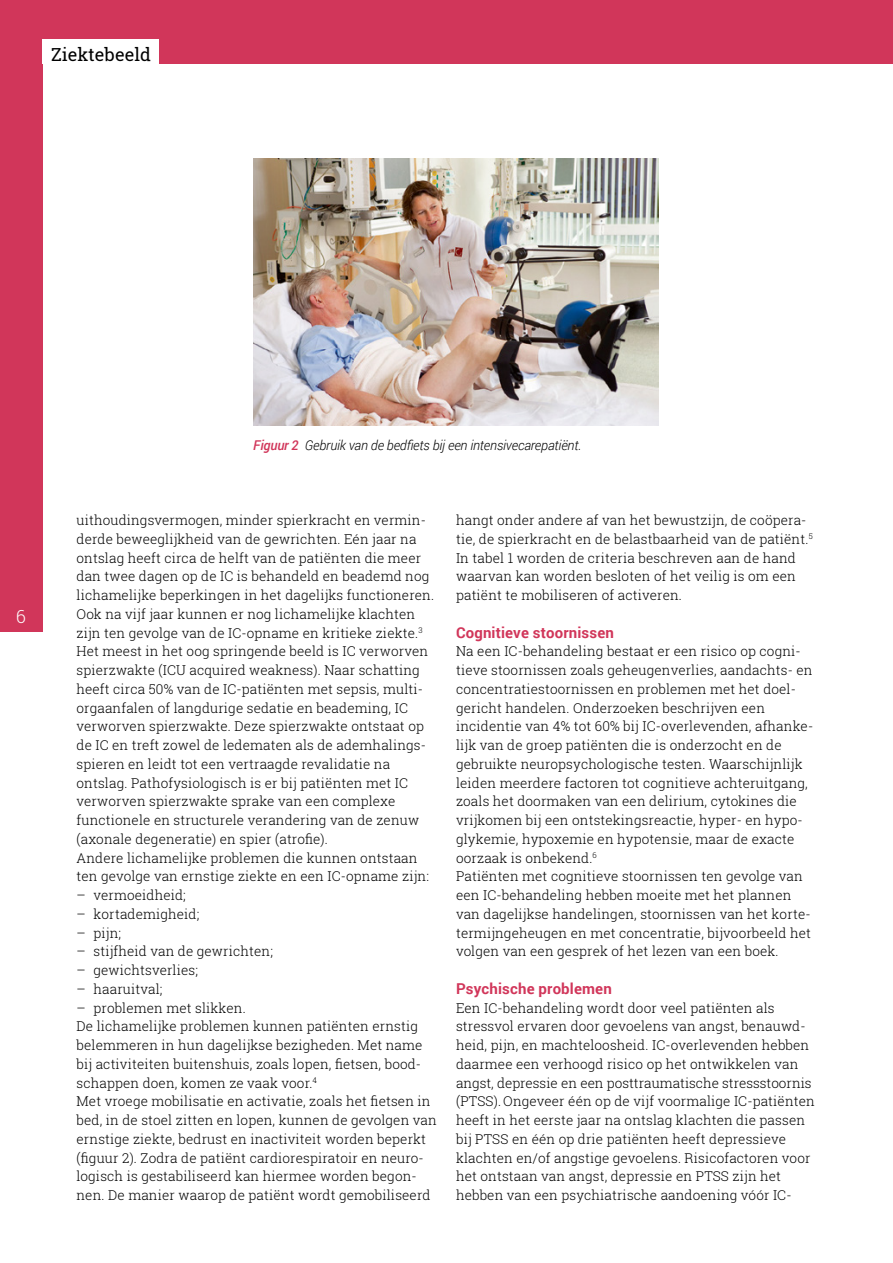
<style>
.page{position:relative;width:893px;height:1263px;background:#fff}
.page>*{position:absolute;margin:0;border:0;box-sizing:border-box;transform-origin:0 0}
.t1{font:18px "Roboto Slab";color:#000}
.t2{font:300 18px "Roboto Slab";color:#fff}
.t3{font:700 15px "Roboto";letter-spacing:.01em;color:#d1365a}
.t4{font:300 13.5px/18.8px "Roboto Slab";letter-spacing:.01em;color:#000}
.t5{font:italic 300 13.5px "Roboto";letter-spacing:-.01em;color:#000}
.s1{font-weight:500;color:#d1365a}
</style>
<div class="page">
<img style="left:253px;top:159px;width:406px;height:267px">
<div style="left:0;top:0;width:893px;height:64px;background:#d1365a"></div>
<div style="left:0;top:0;width:43px;height:631px;background:#d1365a"></div>
<div style="left:43px;top:39px;width:116px;height:25px;background:#fff"></div>
<h1 class="t1" style="left:51px;top:42px;width:101px">Ziektebeeld</h1>
<h1 class="t2" style="left:16px;top:604px;width:11px">6</h1>
<p class="t5" style="left:253px;top:436px;width:330px"><span class="s1">Figuur 2</span> Gebruik van de bedfiets bij een intensivecarepatiënt.</p>
<p class="t4" style="left:77px;top:510px;width:359px">uithoudingsvermogen, minder spierkracht en vermin&shy;derde beweeglijkheid van de gewrichten. Eén jaar na ontslag heeft circa de helft van de patiënten die meer dan twee dagen op de IC is behandeld en beademd nog lichamelijke beperkingen in het dagelijks functioneren.<br>Ook na vijf jaar kunnen er nog lichamelijke klachten zijn ten gevolge van de IC-opname en kritieke ziekte.<sup>3<br></sup>Het meest in het oog springende beeld is IC verworven spierzwakte (ICU acquired weakness). Naar schatting heeft circa 50% van de IC-patiënten met sepsis, multi&shy;orgaanfalen of langdurige sedatie en beademing, IC verworven spierzwakte. Deze spierzwakte ontstaat op de IC en treft zowel de ledematen als de ademhalings&shy;spieren en leidt tot een vertraagde revalidatie na ontslag. Pathofysiologisch is er bij patiënten met IC verworven spierzwakte sprake van een complexe functionele en structurele verandering van de zenuw (axonale degeneratie) en spier (atrofie).<br>Andere lichamelijke problemen die kunnen ontstaan ten gevolge van ernstige ziekte en een IC-opname zijn:</p>
<p class="t4" style="left:77px;top:885px;width:111px">– vermoeidheid;</p>
<p class="t4" style="left:77px;top:904px;width:124px">– kortademigheid;</p>
<p class="t4" style="left:77px;top:923px;width:46px">– pijn;</p>
<p class="t4" style="left:77px;top:942px;width:198px">– stijfheid van de gewrichten;</p>
<p class="t4" style="left:77px;top:960px;width:123px">– gewichtsverlies;</p>
<p class="t4" style="left:77px;top:979px;width:87px">– haaruitval;</p>
<p class="t4" style="left:77px;top:998px;width:362px">– problemen met slikken.<br>De lichamelijke problemen kunnen patiënten ernstig belemmeren in hun dagelijkse bezigheden. Met name bij activiteiten buitenshuis, zoals lopen, fietsen, bood&shy;schappen doen, komen ze vaak voor.<sup>4<br></sup>Met vroege mobilisatie en activatie, zoals het fietsen in bed, in de stoel zitten en lopen, kunnen de gevolgen van ernstige ziekte, bedrust en inactiviteit worden beperkt (figuur 2). Zodra de patiënt cardiorespiratoir en neuro&shy;logisch is gestabiliseerd kan hiermee worden begon&shy;nen. De manier waarop de patiënt wordt gemobiliseerd</p>
<p class="t4" style="left:456px;top:510px;width:358px">hangt onder andere af van het bewustzijn, de coöpera&shy;tie, de spierkracht en de belastbaarheid van de patiënt.<sup>5<br></sup>In tabel 1 worden de criteria beschreven aan de hand waarvan kan worden besloten of het veilig is om een patiënt te mobiliseren of activeren.</p>
<p class="t3" style="left:456px;top:622px;width:159px">Cognitieve stoornissen</p>
<p class="t4" style="left:456px;top:642px;width:359px">Na een IC-behandeling bestaat er een risico op cogni&shy;tieve stoornissen zoals geheugenverlies, aandachts- en concentratiestoornissen en problemen met het doel&shy;gericht handelen. Onderzoeken beschrijven een incidentie van 4% tot 60% bij IC-overlevenden, afhanke&shy;lijk van de groep patiënten die is onderzocht en de gebruikte neuropsychologische testen. Waarschijnlijk leiden meerdere factoren tot cognitieve achteruitgang, zoals het doormaken van een delirium, cytokines die vrijkomen bij een ontstekingsreactie, hyper- en hypo&shy;glykemie, hypoxemie en hypotensie, maar de exacte oorzaak is onbekend.<sup>6<br></sup>Patiënten met cognitieve stoornissen ten gevolge van een IC-behandeling hebben moeite met het plannen van dagelijkse handelingen, stoornissen van het korte&shy;termijngeheugen en met concentratie, bijvoorbeeld het volgen van een gesprek of het lezen van een boek.</p>
<p class="t3" style="left:456px;top:978px;width:157px">Psychische problemen</p>
<p class="t4" style="left:456px;top:998px;width:360px">Een IC-behandeling wordt door veel patiënten als stressvol ervaren door gevoelens van angst, benauwd&shy;heid, pijn, en machteloosheid. IC-overlevenden hebben daarmee een verhoogd risico op het ontwikkelen van angst, depressie en een posttraumatische stressstoornis (PTSS). Ongeveer één op de vijf voormalige IC-patiënten heeft in het eerste jaar na ontslag klachten die passen bij PTSS en één op drie patiënten heeft depressieve klachten en/of angstige gevoelens. Risicofactoren voor het ontstaan van angst, depressie en PTSS zijn het hebben van een psychiatrische aandoening vóór IC-</p>
</div>
